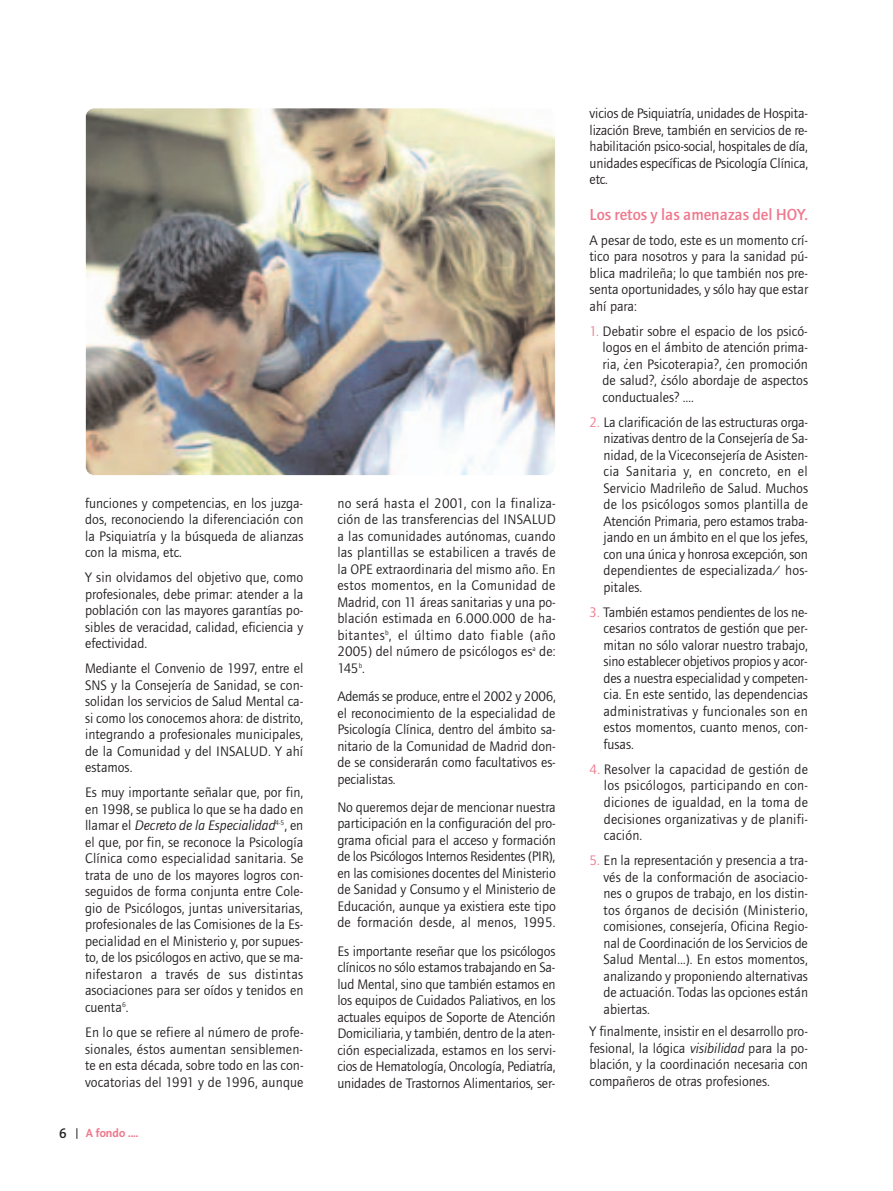
<style>
.page{position:relative;width:893px;height:1191px;background:#fff}
.page>*{position:absolute;margin:0;border:0;box-sizing:border-box;transform-origin:0 0}
.t1{font:500 16.5px "Foundry Journal";color:#ef788d}
.t2{font:14.25px/16.5px "Foundry Journal";color:#231f20;text-align:justify}
.t3{font:600 13.5px "Thesis Sans";color:#231f20}
.t4{font:700 12px "Thesis Sans";color:#ef788d}
.s1{font-style:italic}
.s2{color:#ef788d}
</style>
<div class="page">
<img style="left:86px;top:108px;width:469px;height:367px;border-radius:9px">
<div style="left:85px;top:108px;width:471px;height:368px;border:2px solid #fff;border-radius:9px"></div>
<p class="t2" style="left:85px;top:494px;width:220px">funciones y competencias, en los juzga&shy;dos, reconociendo la diferenciación con la Psiquiatría y la búsqueda de alianzas con la misma, etc.</p>
<p class="t2" style="left:85px;top:569px;width:220px">Y sin olvidamos del objetivo que, como profesionales, debe primar: atender a la población con las mayores garantías po&shy;sibles de veracidad, calidad, eficiencia y efectividad.</p>
<p class="t2" style="left:85px;top:660px;width:220px">Mediante el Convenio de 1997, entre el SNS y la Consejería de Sanidad, se con&shy;solidan los servicios de Salud Mental ca&shy;si como los conocemos ahora: de distrito, integrando a profesionales municipales, de la Comunidad y del INSALUD. Y ahí estamos.</p>
<p class="t2" style="left:85px;top:784px;width:220px">Es muy importante señalar que, por fin, en 1998, se publica lo que se ha dado en llamar el <span class="s1">Decreto de la Especialidad</span><sup>4-5</sup>, en el que, por fin, se reconoce la Psicología Clínica como especialidad sanitaria. Se trata de uno de los mayores logros con&shy;seguidos de forma conjunta entre Cole&shy;gio de Psicólogos, juntas universitarias, profesionales de las Comisiones de la Es&shy;pecialidad en el Ministerio y, por supues&shy;to, de los psicólogos en activo, que se ma&shy;nifestaron a través de sus distintas asociaciones para ser oídos y tenidos en cuenta<sup>6</sup>.</p>
<p class="t2" style="left:85px;top:1023px;width:220px">En lo que se refiere al número de profe&shy;sionales, éstos aumentan sensiblemen&shy;te en esta década, sobre todo en las con&shy;vocatorias del 1991 y de 1996, aunque</p>
<p class="t3" style="left:59px;top:1128px;width:9px">6</p>
<p class="t4" style="left:86px;top:1128px;width:54px">A fondo ....</p>
<p class="t2" style="left:337px;top:494px;width:220px">no será hasta el 2001, con la finaliza&shy;ción de las transferencias del INSALUD a las comunidades autónomas, cuando las plantillas se estabilicen a través de la OPE extraordinaria del mismo año. En estos momentos, en la Comunidad de Madrid, con 11 áreas sanitarias y una po&shy;blación estimada en 6.000.000 de ha&shy;bitantes<sup>b</sup>, el último dato fiable (año 2005) del número de psicólogos es<sup>a</sup> de:<br>145<sup>b</sup>.</p>
<p class="t2" style="left:337px;top:688px;width:220px">Además se produce, entre el 2002 y 2006, el reconocimiento de la especialidad de Psicología Clínica, dentro del ámbito sa&shy;nitario de la Comunidad de Madrid don&shy;de se considerarán como facultativos es&shy;pecialistas.</p>
<p class="t2" style="left:337px;top:798px;width:220px">No queremos dejar de mencionar nuestra participación en la configuración del pro&shy;grama oficial para el acceso y formación de los Psicólogos Internos Residentes (PIR), en las comisiones docentes del Ministerio de Sanidad y Consumo y el Ministerio de Educación, aunque ya existiera este tipo de formación desde, al menos, 1995.</p>
<p class="t2" style="left:337px;top:942px;width:220px">Es importante reseñar que los psicólogos clínicos no sólo estamos trabajando en Sa&shy;lud Mental, sino que también estamos en los equipos de Cuidados Paliativos, en los actuales equipos de Soporte de Atención Domiciliaria, y también, dentro de la aten&shy;ción especializada, estamos en los servi&shy;cios de Hematología, Oncología, Pediatría, unidades de Trastornos Alimentarios, ser-</p>
<p class="t2" style="left:590px;top:105px;width:220px">vicios de Psiquiatría, unidades de Hospita&shy;lización Breve, también en servicios de re&shy;habilitación psico-social, hospitales de día, unidades específicas de Psicología Clínica, etc.</p>
<p class="t1" style="left:590px;top:208px;width:220px">Los retos y las amenazas del HOY.</p>
<p class="t2" style="left:590px;top:232px;width:220px">A pesar de todo, este es un momento crí&shy;tico para nosotros y para la sanidad pú&shy;blica madrileña; lo que también nos pre&shy;senta oportunidades, y sólo hay que estar ahí para:</p>
<p class="t2" style="left:603px;top:323px;width:207px;text-indent:-13px"><span class="s2">1.</span> Debatir sobre el espacio de los psicó&shy;logos en el ámbito de atención prima&shy;ria, ¿en Psicoterapia?, ¿en promoción de salud?, ¿sólo abordaje de aspectos conductuales? ….</p>
<p class="t2" style="left:603px;top:414px;width:206px;text-indent:-14px"><span class="s2">2.</span> La clarificación de las estructuras orga&shy;nizativas dentro de la Consejería de Sa&shy;nidad, de la Viceconsejería de Asisten&shy;cia Sanitaria y, en concreto, en el Servicio Madrileño de Salud. Muchos de los psicólogos somos plantilla de Atención Primaria, pero estamos traba&shy;jando en un ámbito en el que los jefes, con una única y honrosa excepción, son dependientes de especializada/ hos&shy;pitales.</p>
<p class="t2" style="left:603px;top:604px;width:206px;text-indent:-14px"><span class="s2">3.</span> También estamos pendientes de los ne&shy;cesarios contratos de gestión que per&shy;mitan no sólo valorar nuestro trabajo, sino establecer objetivos propios y acor&shy;des a nuestra especialidad y competen&shy;cia. En este sentido, las dependencias administrativas y funcionales son en estos momentos, cuanto menos, con&shy;fusas.</p>
<p class="t2" style="left:604px;top:761px;width:206px;text-indent:-14px"><span class="s2">4.</span> Resolver la capacidad de gestión de los psicólogos, participando en con&shy;diciones de igualdad, en la toma de decisiones organizativas y de planifi&shy;cación.</p>
<p class="t2" style="left:603px;top:852px;width:206px;text-indent:-14px"><span class="s2">5.</span> En la representación y presencia a tra&shy;vés de la conformación de asociacio&shy;nes o grupos de trabajo, en los distin&shy;tos órganos de decisión (Ministerio, comisiones, consejería, Oficina Regio&shy;nal de Coordinación de los Servicios de Salud Mental…). En estos momentos, analizando y proponiendo alternativas de actuación. Todas las opciones están abiertas.</p>
<p class="t2" style="left:590px;top:1023px;width:220px">Y finalmente, insistir en el desarrollo pro&shy;fesional, la lógica <span class="s1">visibilidad</span> para la po&shy;blación, y la coordinación necesaria con compañeros de otras profesiones.</p>
</div>
